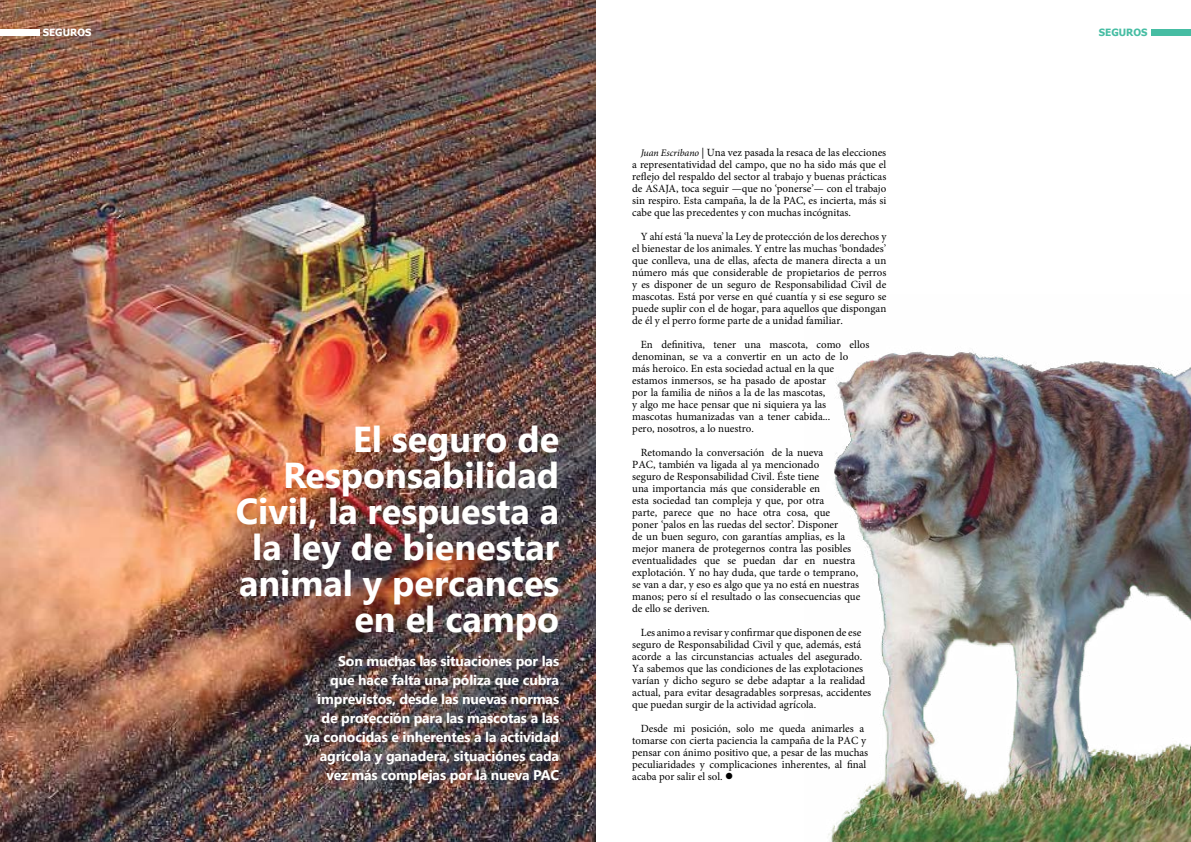
<style>
.page{position:relative;width:1191px;height:842px;background:#fff}
.page>*{position:absolute;margin:0;border:0;box-sizing:border-box;transform-origin:0 0}
.t1{font:700 36px/36px "Segoe UI";color:#fffffe;text-align:right}
.t2{font:700 14px/19px "Segoe UI";letter-spacing:-.01em;color:#fffffe;text-align:right}
.t3{font:11px/12px "Minion Pro";color:#000}
.t4{font:700 10px "Tahoma";color:#fffffe}
.t5{font:700 10px "Tahoma";color:#46bda3}
.s1{font-style:italic;font-size:10px}
</style>
<div class="page">
<img style="left:0;top:0;width:595px;height:842px">
<div style="left:1151px;top:29px;width:40px;height:7px;background:#46bda3"></div>
<div style="left:0;top:29px;width:40px;height:7px;background:#fffffe"></div>
<img style="left:828px;top:351px;width:363px;height:491px">
<p class="t4" style="left:43px;top:26px;width:50px">SEGUROS</p>
<h1 class="t1" style="left:236px;top:419px;width:325px">El seguro de<br>Responsabilidad<br>Civil, la respuesta a la ley de bienestar animal y percances en el campo</h1>
<p class="t2" style="left:305px;top:650px;width:256px">Son muchas las situaciones por las<br>que hace falta una póliza que cubra imprevistos, desde las nuevas normas de protección para las mascotas a las ya conocidas e inherentes a la actividad agrícola y ganadera, situaciónes cada vez más complejas por la nueva PAC</p>
<p class="t3" style="left:632px;top:147px;width:256px;text-align:justify;text-indent:9px"><span class="s1">Juan Escribano</span> | Una vez pasada la resaca de las elecciones a representatividad del campo, que no ha sido más que el reflejo del respaldo del sector al trabajo y buenas prácticas de ASAJA, toca seguir —que no ‘ponerse’— con el trabajo sin respiro. Esta campaña, la de la PAC, es incierta, más si cabe que las precedentes y con muchas incógnitas.</p>
<p class="t3" style="left:632px;top:231px;width:256px;text-align:justify;text-indent:9px">Y ahí está ‘la nueva’ la Ley de protección de los derechos y el bienestar de los animales. Y entre las muchas ‘bondades’ que conlleva, una de ellas, afecta de manera directa a un número más que considerable de propietarios de perros y es disponer de un seguro de Responsabilidad Civil de mascotas. Está por verse en qué cuantía y si ese seguro se puede suplir con el de hogar, para aquellos que dispongan de él y el perro forme parte de a unidad familiar.</p>
<p class="t3" style="left:632px;top:339px;width:239px;text-indent:9px">En definitiva, tener una mascota, como ellos denominan, se va a convertir en un acto de lo<br>más heroico. En esta sociedad actual en la que estamos inmersos, se ha pasado de apostar<br>por la familia de niños a la de las mascotas,<br>y algo me hace pensar que ni siquiera ya las<br>mascotas humanizadas van a tener cabida...<br>pero, nosotros, a lo nuestro.</p>
<p class="t3" style="left:632px;top:447px;width:230px;text-indent:9px">Retomando la conversación de la nueva<br>PAC, también va ligada al ya mencionado<br>seguro de Responsabilidad Civil. Éste tiene<br>una importancia más que considerable en<br>esta sociedad tan compleja y que, por otra<br>parte, parece que no hace otra cosa, que<br>poner ‘palos en las ruedas del sector’. Disponer<br>de un buen seguro, con garantías amplias, es la mejor manera de protegernos contra las posibles eventualidades que se puedan dar en nuestra explotación. Y no hay duda, que tarde o temprano, se van a dar, y eso es algo que ya no está en nuestras manos; pero sí el resultado o las consecuencias que de ello se deriven.</p>
<p class="t3" style="left:632px;top:627px;width:241px;text-indent:9px">Les animo a revisar y confirmar que disponen de ese seguro de Responsabilidad Civil y que, además, está acorde a las circunstancias actuales del asegurado.<br>Ya sabemos que las condiciones de las explotaciones varían y dicho seguro se debe adaptar a la realidad actual, para evitar desagradables sorpresas, accidentes que puedan surgir de la actividad agrícola.</p>
<p class="t3" style="left:632px;top:723px;width:238px;text-indent:9px">Desde mi posición, solo me queda animarles a tomarse con cierta paciencia la campaña de la PAC y pensar con ánimo positivo que, a pesar de las muchas peculiaridades y complicaciones inherentes, al final acaba por salir el sol. ●</p>
<p class="t5" style="left:1099px;top:25px;width:50px">SEGUROS</p>
</div>
